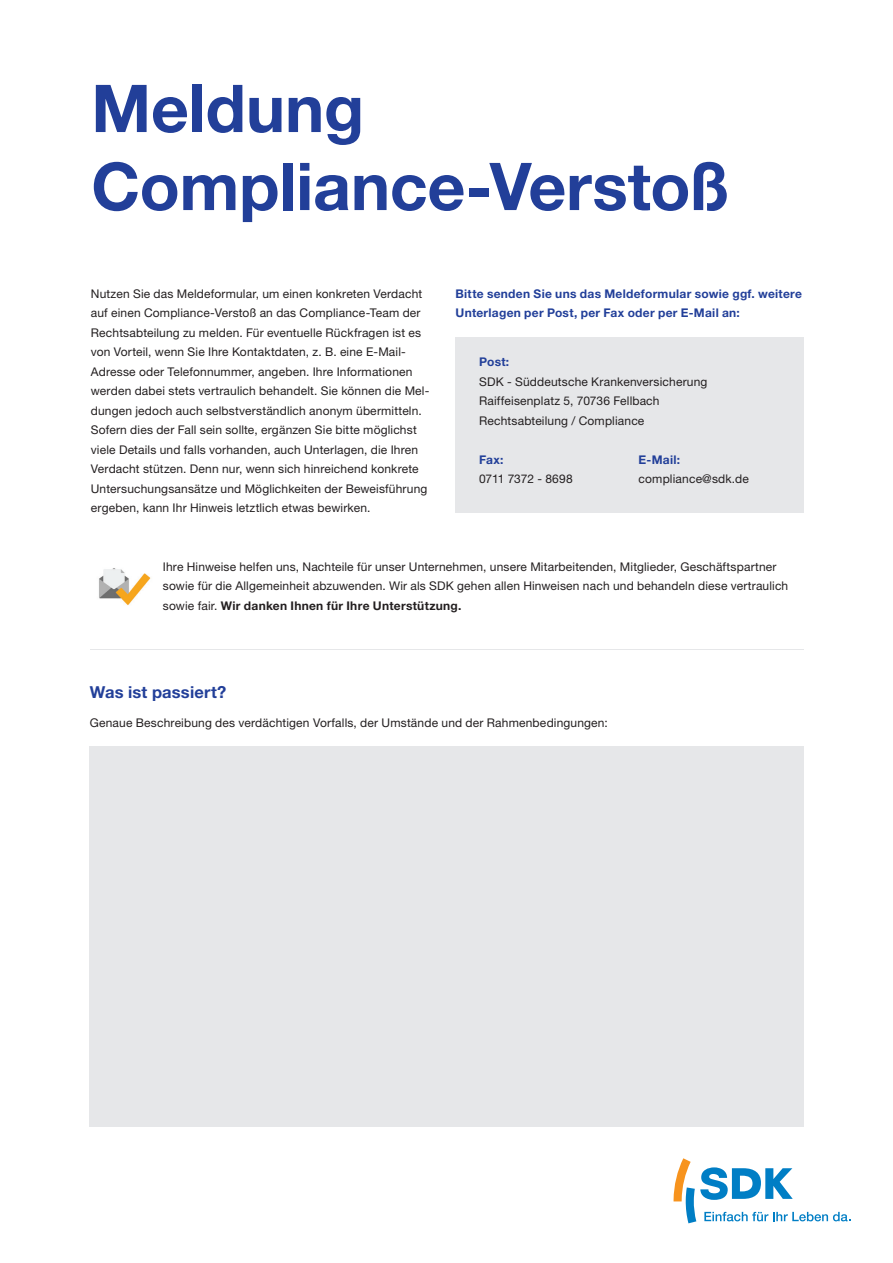
<style>
.page{position:relative;width:893px;height:1263px;background:#fff}
.page>*{position:absolute;margin:0;border:0;box-sizing:border-box;transform-origin:0 0}
.t1{font:700 66px/78px "Helvetica Neue LT Std";color:#223f99}
.t2{font:700 16.5px "Helvetica Neue LT Std";letter-spacing:.01em;color:#223f99}
.t3{font:12px/19.5px "Helvetica Neue LT Std";letter-spacing:.015em;color:#231f20}
.t4{font:700 12px/19.5px "Helvetica Neue LT Std";letter-spacing:.025em;color:#223f99}
.t5{font:12px "Helvetica Neue LT Std";letter-spacing:-.005em;color:#231f20}
.s1{font-weight:700}
</style>
<div class="page">
<div style="left:455px;top:337px;width:349px;height:175px;background:#e6e7e9"></div>
<div style="left:89px;top:746px;width:715px;height:381px;background:#e6e7e9"></div>
<hr style="left:90px;top:649px;width:714px;height:1px;background:#e6e7e9">
<img style="left:99px;top:568px;width:52px;height:37px">
<svg style="left:673px;top:1158px;width:177px;height:65px"></svg>
<h1 class="t1" style="left:91px;top:68px;width:641px">Meldung<br>Compliance-Verstoß</h1>
<p class="t3" style="left:91px;top:284px;width:340px">Nutzen Sie das Meldeformular, um einen konkreten Verdacht auf einen Compliance-Verstoß an das Compliance-Team der Rechtsabteilung zu melden. Für eventuelle Rückfragen ist es von Vorteil, wenn Sie Ihre Kontaktdaten, z. B. eine E-Mail-Adresse oder Telefonnummer, angeben. Ihre Informationen werden dabei stets vertraulich behandelt. Sie können die Mel&shy;dungen jedoch auch selbstverständlich anonym übermitteln.<br>Sofern dies der Fall sein sollte, ergänzen Sie bitte möglichst viele Details und falls vorhanden, auch Unterlagen, die Ihren Verdacht stützen. Denn nur, wenn sich hinreichend konkrete Untersuchungsansätze und Möglichkeiten der Beweisführung ergeben, kann Ihr Hinweis letztlich etwas bewirken.</p>
<p class="t4" style="left:455px;top:283px;width:348px">Bitte senden Sie uns das Meldeformular sowie ggf. weitere<br>Unterlagen per Post, per Fax oder per E-Mail an:</p>
<p class="t4" style="left:479px;top:352px;width:32px">Post:</p>
<p class="t3" style="left:479px;top:371px;width:230px">SDK - Süddeutsche Krankenversicherung<br>Raiffeisenplatz 5, 70736 Fellbach<br>Rechtsabteilung / Compliance</p>
<p class="t4" style="left:479px;top:449px;width:26px">Fax:</p>
<p class="t4" style="left:639px;top:449px;width:43px">E-Mail:</p>
<p class="t5" style="left:479px;top:472px;width:95px">0711 7372 - 8698</p>
<p class="t3" style="left:639px;top:469px;width:112px">compliance@sdk.de</p>
<p class="t3" style="left:163px;top:557px;width:627px">Ihre Hinweise helfen uns, Nachteile für unser Unternehmen, unsere Mitarbeitenden, Mitglieder, Geschäftspartner sowie für die Allgemeinheit abzuwenden. Wir als SDK gehen allen Hinweisen nach und behandeln diese vertraulich sowie fair. <span class="s1">Wir danken Ihnen für Ihre Unterstützung.</span></p>
<h2 class="t2" style="left:90px;top:681px;width:138px">Was ist passiert?</h2>
<p class="t3" style="left:90px;top:713px;width:519px">Genaue Beschreibung des verdächtigen Vorfalls, der Umstände und der Rahmenbedingungen:</p>
</div>
